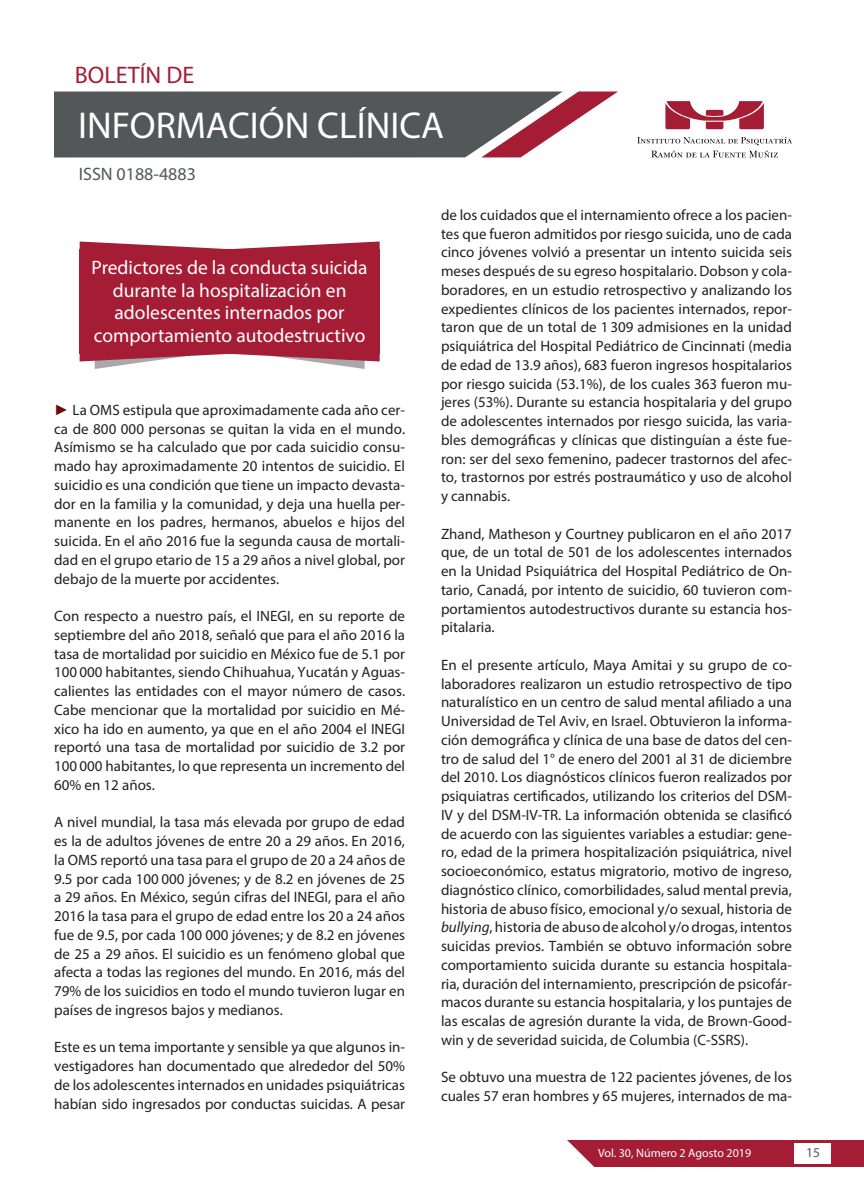
<style>
.page{position:relative;width:864px;height:1188px;background:#fff}
.page>*{position:absolute;margin:0;border:0;box-sizing:border-box;transform-origin:0 0}
.t1{font:37.5px "Myriad Pro";color:#fff}
.t2{font:24px "Myriad Pro";color:#a51d35}
.t3{font:19.5px/22.5px "Myriad Pro";color:#fff;text-align:center}
.t4{font:18px "Myriad Pro";color:#535758}
.t5{font:15px/18.8px "Myriad Pro";color:#231f20;text-align:justify}
.t6{font:13.5px "Myriad Pro";color:#535758}
.t7{font:12px "Myriad Pro";color:#fff}
.s1{font-family:"Arial";color:#6b0b0e}
.s2{font-style:italic}
</style>
<div class="page">
<svg style="left:54px;top:92px;width:564px;height:66px"></svg>
<svg style="left:665px;top:101px;width:99px;height:28px"></svg>
<svg style="left:651px;top:151px;width:127px;height:7px"></svg>
<svg style="left:637px;top:137px;width:155px;height:8px"></svg>
<div style="left:567px;top:1140px;width:297px;height:27px;background:#a51d35"></div>
<div style="left:795px;top:1143px;width:36px;height:21px;background:#fff"></div>
<div style="left:80px;top:249px;width:300px;height:105px;background:#a51d35"></div>
<svg style="left:80px;top:354px;width:300px;height:15px"></svg>
<svg style="left:80px;top:242px;width:300px;height:7px"></svg>
<h2 class="t2" style="left:75px;top:60px;width:121px">BOLETÍN DE</h2>
<h1 class="t1" style="left:78px;top:102px;width:368px">INFORMACIÓN CLÍNICA</h1>
<p class="t4" style="left:79px;top:163px;width:119px">ISSN 0188-4883</p>
<h3 class="t3" style="left:92px;top:256px;width:278px">Predictores de la conducta suicida durante la hospitalización en adolescentes internados por comportamiento autodestructivo</h3>
<p class="t5" style="left:54px;top:400px;width:353px"><span class="s1">►</span> La OMS estipula que aproximadamente cada año cer&shy;ca de 800 000 personas se quitan la vida en el mundo.<br>Asímismo se ha calculado que por cada suicidio consu&shy;mado hay aproximadamente 20 intentos de suicidio. El suicidio es una condición que tiene un impacto devasta&shy;dor en la familia y la comunidad, y deja una huella per&shy;manente en los padres, hermanos, abuelos e hijos del suicida. En el año 2016 fue la segunda causa de mortali&shy;dad en el grupo etario de 15 a 29 años a nivel global, por debajo de la muerte por accidentes.</p>
<p class="t5" style="left:54px;top:606px;width:353px">Con respecto a nuestro país, el INEGI, en su reporte de septiembre del año 2018, señaló que para el año 2016 la tasa de mortalidad por suicidio en México fue de 5.1 por 100 000 habitantes, siendo Chihuahua, Yucatán y Aguas&shy;calientes las entidades con el mayor número de casos.<br>Cabe mencionar que la mortalidad por suicidio en Mé&shy;xico ha ido en aumento, ya que en el año 2004 el INEGI reportó una tasa de mortalidad por suicidio de 3.2 por 100 000 habitantes, lo que representa un incremento del 60% en 12 años.</p>
<p class="t5" style="left:54px;top:813px;width:353px">A nivel mundial, la tasa más elevada por grupo de edad es la de adultos jóvenes de entre 20 a 29 años. En 2016, la OMS reportó una tasa para el grupo de 20 a 24 años de 9.5 por cada 100 000 jóvenes; y de 8.2 en jóvenes de 25 a 29 años. En México, según cifras del INEGI, para el año 2016 la tasa para el grupo de edad entre los 20 a 24 años fue de 9.5, por cada 100 000 jóvenes; y de 8.2 en jóvenes de 25 a 29 años. El suicidio es un fenómeno global que afecta a todas las regiones del mundo. En 2016, más del 79% de los suicidios en todo el mundo tuvieron lugar en países de ingresos bajos y medianos.</p>
<p class="t5" style="left:54px;top:1038px;width:353px">Este es un tema importante y sensible ya que algunos in&shy;vestigadores han documentado que alrededor del 50% de los adolescentes internados en unidades psiquiátricas habían sido ingresados por conductas suicidas. A pesar</p>
<p class="t5" style="left:441px;top:205px;width:353px">de los cuidados que el internamiento ofrece a los pacien&shy;tes que fueron admitidos por riesgo suicida, uno de cada cinco jóvenes volvió a presentar un intento suicida seis meses después de su egreso hospitalario. Dobson y cola&shy;boradores, en un estudio retrospectivo y analizando los expedientes clínicos de los pacientes internados, repor&shy;taron que de un total de 1 309 admisiones en la unidad psiquiátrica del Hospital Pediátrico de Cincinnati (media de edad de 13.9 años), 683 fueron ingresos hospitalarios por riesgo suicida (53.1%), de los cuales 363 fueron mu&shy;jeres (53%). Durante su estancia hospitalaria y del grupo de adolescentes internados por riesgo suicida, las varia&shy;bles demográficas y clínicas que distinguían a éste fue&shy;ron: ser del sexo femenino, padecer trastornos del afec&shy;to, trastornos por estrés postraumático y uso de alcohol y cannabis.</p>
<p class="t5" style="left:441px;top:524px;width:353px">Zhand, Matheson y Courtney publicaron en el año 2017 que, de un total de 501 de los adolescentes internados en la Unidad Psiquiátrica del Hospital Pediátrico de On&shy;tario, Canadá, por intento de suicidio, 60 tuvieron com&shy;portamientos autodestructivos durante su estancia hos&shy;pitalaria.</p>
<p class="t5" style="left:441px;top:655px;width:353px">En el presente artículo, Maya Amitai y su grupo de co&shy;laboradores realizaron un estudio retrospectivo de tipo naturalístico en un centro de salud mental afiliado a una Universidad de Tel Aviv, en Israel. Obtuvieron la informa&shy;ción demográfica y clínica de una base de datos del cen&shy;tro de salud del 1° de enero del 2001 al 31 de diciembre del 2010. Los diagnósticos clínicos fueron realizados por psiquiatras certificados, utilizando los criterios del DSM-IV y del DSM-IV-TR. La información obtenida se clasificó de acuerdo con las siguientes variables a estudiar: gene&shy;ro, edad de la primera hospitalización psiquiátrica, nivel socioeconómico, estatus migratorio, motivo de ingreso, diagnóstico clínico, comorbilidades, salud mental previa, historia de abuso físico, emocional y/o sexual, historia de <span class="s2">bullying</span>, historia de abuso de alcohol y/o drogas, intentos suicidas previos. También se obtuvo información sobre comportamiento suicida durante su estancia hospitala&shy;ria, duración del internamiento, prescripción de psicofár&shy;macos durante su estancia hospitalaria, y los puntajes de las escalas de agresión durante la vida, de Brown-Good&shy;win y de severidad suicida, de Columbia (C-SSRS).</p>
<p class="t5" style="left:441px;top:1068px;width:353px">Se obtuvo una muestra de 122 pacientes jóvenes, de los cuales 57 eran hombres y 65 mujeres, internados de ma-</p>
<p class="t7" style="left:598px;top:1146px;width:155px">Vol. 30, Número 2 Agosto 2019</p>
<p class="t6" style="left:806px;top:1144px;width:15px">15</p>
</div>
